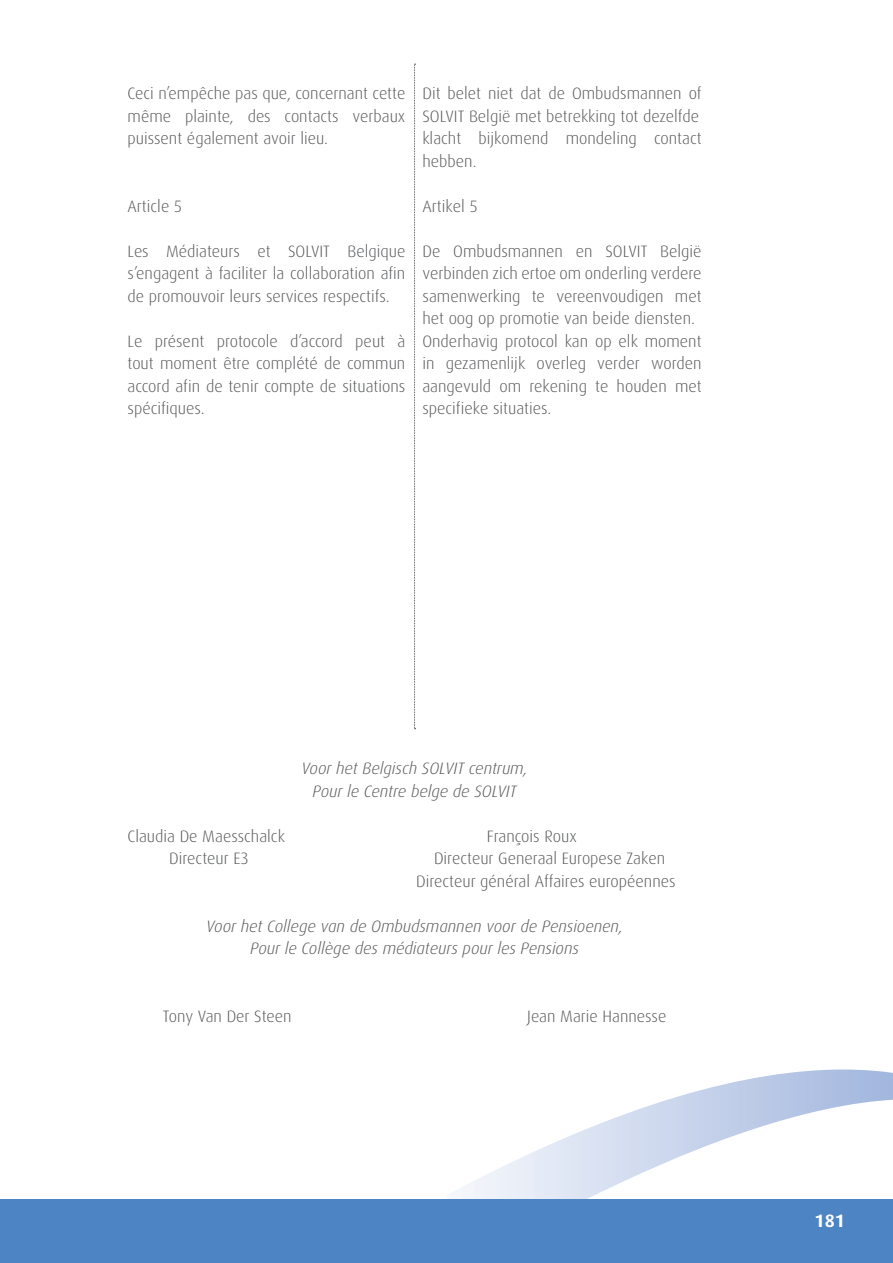
<style>
.page{position:relative;width:893px;height:1263px;background:#fff}
.page>*{position:absolute;margin:0;border:0;box-sizing:border-box;transform-origin:0 0}
.t1{font:700 18px "Dax";color:#fff}
.t2{font:300 16.5px/22.5px "Dax";color:#57585a;text-align:justify}
.t3{font:italic 300 16.5px "Dax";color:#57585a}
</style>
<div class="page">
<svg style="left:455px;top:1069px;width:438px;height:130px"></svg>
<div style="left:0;top:1199px;width:893px;height:64px;background:#4d84c4"></div>
<svg style="left:414px;top:64px;width:2px;height:665px"></svg>
<p class="t2" style="left:128px;top:82px;width:279px">Ceci n’empêche pas que, concernant cette même plainte, des contacts verbaux puissent également avoir lieu.</p>
<p class="t2" style="left:128px;top:195px;width:56px">Article 5</p>
<p class="t2" style="left:128px;top:240px;width:279px">Les Médiateurs et SOLVIT Belgique s’engagent à faciliter la collaboration afin de promouvoir leurs services respectifs.</p>
<p class="t2" style="left:128px;top:330px;width:279px">Le présent protocole d’accord peut à tout moment être complété de commun accord afin de tenir compte de situations spécifiques.</p>
<p class="t2" style="left:422px;top:82px;width:281px">Dit belet niet dat de Ombudsmannen of<br>SOLVIT België met betrekking tot dezelfde</p>
<p class="t2" style="left:422px;top:127px;width:281px">klacht bijkomend mondeling contact hebben.</p>
<p class="t2" style="left:422px;top:195px;width:57px">Artikel 5</p>
<p class="t2" style="left:422px;top:240px;width:281px">De Ombudsmannen en SOLVIT België verbinden zich ertoe om onderling verdere samenwerking te vereenvoudigen met het oog op promotie van beide diensten.</p>
<p class="t2" style="left:422px;top:330px;width:281px">Onderhavig protocol kan op elk moment in gezamenlijk overleg verder worden aangevuld om rekening te houden met specifieke situaties.</p>
<p class="t3" style="left:302px;top:759px;width:228px">Voor het Belgisch SOLVIT centrum,</p>
<p class="t3" style="left:313px;top:782px;width:205px">Pour le Centre belge de SOLVIT</p>
<p class="t2" style="left:128px;top:825px;width:159px">Claudia De Maesschalck</p>
<p class="t2" style="left:487px;top:825px;width:91px">François Roux</p>
<p class="t2" style="left:169px;top:847px;width:81px">Directeur E3</p>
<p class="t2" style="left:434px;top:847px;width:233px">Directeur Generaal Europese Zaken</p>
<p class="t2" style="left:416px;top:870px;width:261px">Directeur général Affaires européennes</p>
<p class="t3" style="left:206px;top:917px;width:418px">Voor het College van de Ombudsmannen voor de Pensioenen,</p>
<p class="t3" style="left:250px;top:939px;width:330px">Pour le Collège des médiateurs pour les Pensions</p>
<p class="t2" style="left:163px;top:1005px;width:130px">Tony Van Der Steen</p>
<p class="t2" style="left:527px;top:1005px;width:141px">Jean Marie Hannesse</p>
<p class="t1" style="left:814px;top:1210px;width:32px">181</p>
</div>
